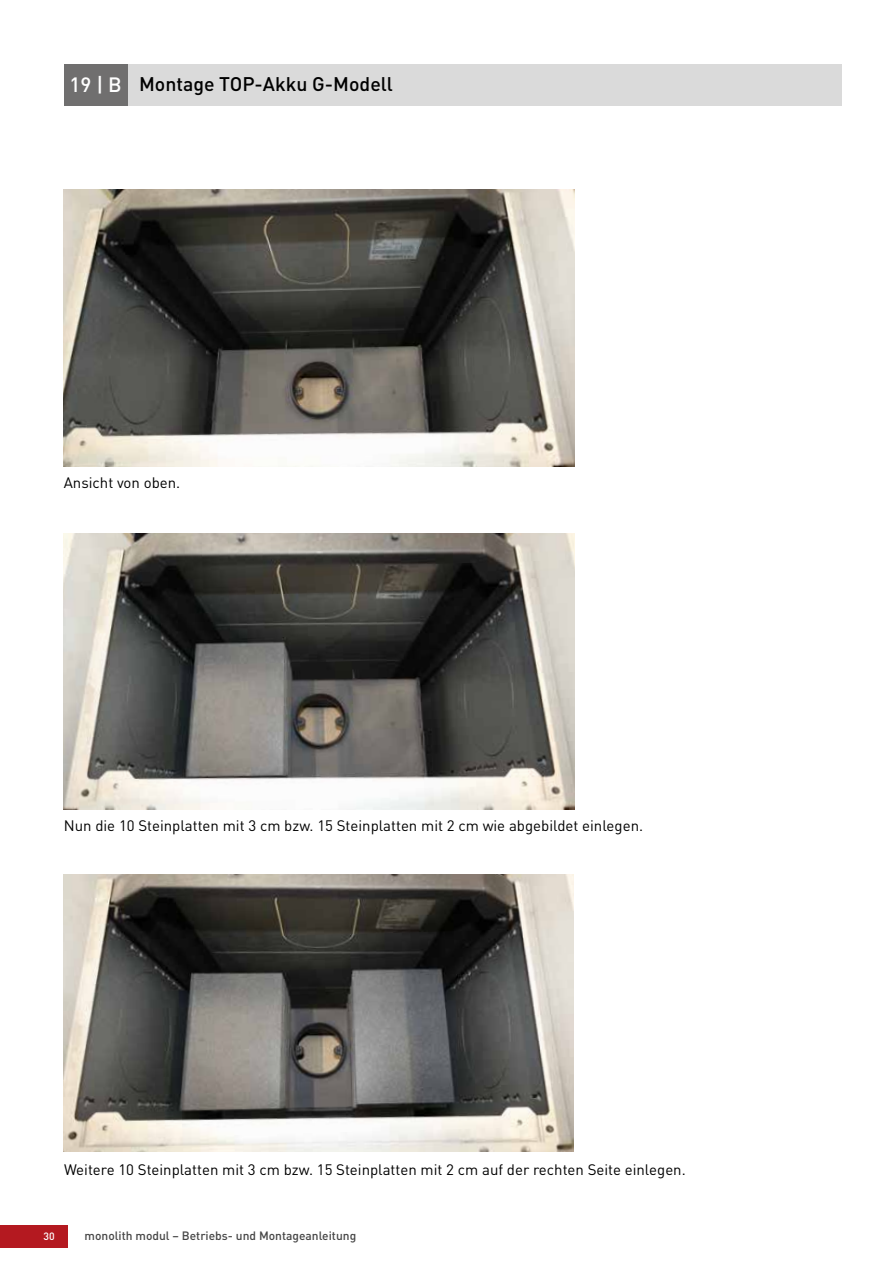
<style>
.page{position:relative;width:893px;height:1263px;background:#fff}
.page>*{position:absolute;margin:0;border:0;box-sizing:border-box;transform-origin:0 0}
.t1{font:500 19.5px "DINOT";color:#000}
.t2{font:15px "DINOT";color:#000}
.t3{font:500 12px "DINOT";color:#464646}
.t4{font:500 10.5px "DINOT";color:#fff}
.s1{font-size:20.55px;color:#fff}
</style>
<div class="page">
<div style="left:0;top:1226px;width:68px;height:22px;background:#b41920"></div>
<img style="left:64px;top:875px;width:510px;height:276px">
<div style="left:127px;top:64px;width:715px;height:41px;background:#dadada"></div>
<div style="left:64px;top:64px;width:64px;height:41px;background:#706f6f"></div>
<img style="left:64px;top:190px;width:510px;height:276px">
<img style="left:64px;top:533px;width:510px;height:276px">
<h1 class="t1" style="left:70px;top:72px;width:325px"><span class="s1">19 | B</span> Montage TOP-Akku G-Modell</h1>
<p class="t2" style="left:64px;top:473px;width:118px">Ansicht von oben.</p>
<p class="t2" style="left:64px;top:816px;width:581px">Nun die 10 Steinplatten mit 3 cm bzw. 15 Steinplatten mit 2 cm wie abgebildet einlegen.</p>
<p class="t2" style="left:64px;top:1160px;width:623px">Weitere 10 Steinplatten mit 3 cm bzw. 15 Steinplatten mit 2 cm auf der rechten Seite einlegen.</p>
<p class="t4" style="left:44px;top:1229px;width:13px">30</p>
<p class="t3" style="left:85px;top:1228px;width:273px">monolith modul – Betriebs- und Montageanleitung</p>
</div>
